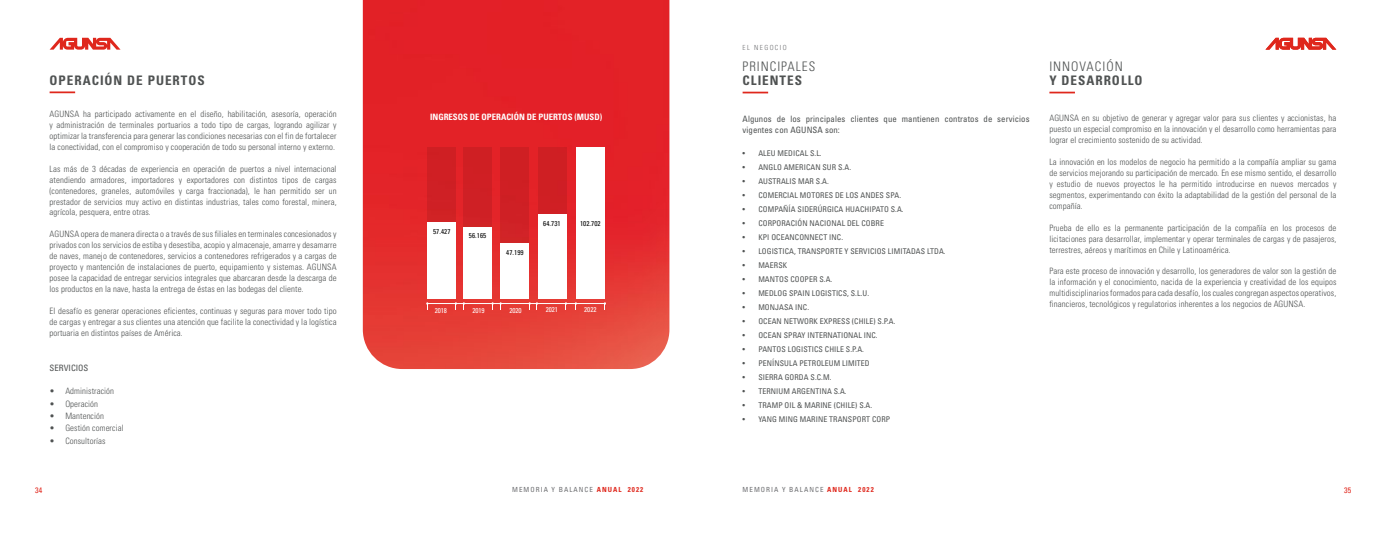
<style>
.page{position:relative;width:1386px;height:536px;background:#fff}
.page>*{position:absolute;margin:0;border:0;box-sizing:border-box;transform-origin:0 0}
.t1{font:700 condensed 13.12px "Univers";letter-spacing:.075em;color:#4f5252}
.t2{font:300 condensed 13.12px "Univers";letter-spacing:.075em;color:#4f5252}
.t3{font:300 condensed 8.75px/10.9px "Univers";letter-spacing:.01em;color:#4f5252;text-align:justify}
.t4{font:condensed 8.75px/10.9px "Univers";letter-spacing:.01em;color:#4f5252}
.t5{font:700 condensed 8.75px "Univers";color:#fff}
.t6{font:condensed 7.88px "Univers";letter-spacing:.01em;color:#4f5252}
.t7{font:condensed 7.88px "Univers";color:#e1261c}
.t8{font:condensed 7px "Univers";letter-spacing:.15em;color:#6d6e71}
.t9{font:condensed 7px "Univers";letter-spacing:.01em;color:#000}
.t10{font:condensed 7px "Univers";letter-spacing:-.01em;color:#fff}
.t11{font:300 condensed 7px "Univers";letter-spacing:.2em;color:#6d6e71}
.s1{font-weight:700;color:#df271c}
</style>
<div class="page">
<svg style="left:50px;top:38px;width:71px;height:12px"></svg>
<hr style="left:50px;top:91px;width:25px;height:2px;background:#df271c">
<img style="left:363px;top:0;width:306px;height:369px">
<svg style="left:1265px;top:38px;width:71px;height:12px"></svg>
<svg style="left:743px;top:92px;width:25px;height:1px"></svg>
<svg style="left:1049px;top:92px;width:26px;height:1px"></svg>
<div style="left:538px;top:147px;width:29px;height:151px;background:#cf1f23"></div>
<div style="left:427px;top:147px;width:29px;height:151px;background:#cf1f24"></div>
<div style="left:464px;top:147px;width:28px;height:151px;background:#cf1f24"></div>
<div style="left:500px;top:147px;width:28px;height:151px;background:#cf1f24"></div>
<div style="left:427px;top:222px;width:29px;height:76px;background:#fff"></div>
<div style="left:463px;top:227px;width:29px;height:71px;background:#fff"></div>
<div style="left:500px;top:243px;width:29px;height:55px;background:#fff"></div>
<div style="left:538px;top:214px;width:29px;height:84px;background:#fff"></div>
<div style="left:576px;top:147px;width:29px;height:151px;background:#fff"></div>
<svg style="left:463px;top:302px;width:2px;height:7px"></svg>
<svg style="left:491px;top:302px;width:3px;height:7px"></svg>
<svg style="left:500px;top:302px;width:2px;height:7px"></svg>
<svg style="left:575px;top:302px;width:2px;height:7px"></svg>
<svg style="left:565px;top:302px;width:2px;height:7px"></svg>
<svg style="left:604px;top:302px;width:2px;height:7px"></svg>
<svg style="left:455px;top:302px;width:2px;height:7px"></svg>
<svg style="left:426px;top:302px;width:2px;height:7px"></svg>
<svg style="left:529px;top:302px;width:9px;height:7px"></svg>
<hr style="left:427px;top:303px;width:178px;height:1px;background:#fff">
<h1 class="t1" style="left:50px;top:72px;width:157px">OPERACIÓN DE PUERTOS</h1>
<p class="t3" style="left:50px;top:108px;width:289px">AGUNSA ha participado activamente en el diseño, habilitación, asesoría, operación y administración de terminales portuarios a todo tipo de cargas, logrando agilizar y optimizar la transferencia para generar las condiciones necesarias con el fin de fortalecer la conectividad, con el compromiso y cooperación de todo su personal interno y externo.</p>
<p class="t3" style="left:50px;top:163px;width:289px">Las más de 3 décadas de experiencia en operación de puertos a nivel internacional atendiendo armadores, importadores y exportadores con distintos tipos de cargas (contenedores, graneles, automóviles y carga fraccionada), le han permitido ser un prestador de servicios muy activo en distintas industrias, tales como forestal, minera, agrícola, pesquera, entre otras.</p>
<p class="t3" style="left:50px;top:229px;width:288px">AGUNSA opera de manera directa o a través de sus filiales en terminales concesionados y privados con los servicios de estiba y desestiba, acopio y almacenaje, amarre y desamarre de naves, manejo de contenedores, servicios a contenedores refrigerados y a cargas de proyecto y mantención de instalaciones de puerto, equipamiento y sistemas. AGUNSA posee la capacidad de entregar servicios integrales que abarcaran desde la descarga de los productos en la nave, hasta la entrega de éstas en las bodegas del cliente.</p>
<p class="t3" style="left:50px;top:305px;width:289px">El desafío es generar operaciones eficientes, continuas y seguras para mover todo tipo de cargas y entregar a sus clientes una atención que facilite la conectividad y la logística portuaria en distintos países de América.</p>
<p class="t4" style="left:50px;top:362px;width:40px">SERVICIOS</p>
<p class="t3" style="left:50px;top:386px;width:66px">• Administración</p>
<p class="t3" style="left:50px;top:398px;width:50px">• Operación</p>
<p class="t3" style="left:50px;top:410px;width:56px">• Mantención</p>
<p class="t3" style="left:50px;top:422px;width:76px">• Gestión comercial</p>
<p class="t3" style="left:50px;top:435px;width:58px">• Consultorías</p>
<p class="t5" style="left:430px;top:111px;width:174px">INGRESOS DE OPERACIÓN DE PUERTOS (MUSD)</p>
<p class="t9" style="left:433px;top:227px;width:19px">57.427</p>
<p class="t9" style="left:469px;top:231px;width:19px">56.165</p>
<p class="t9" style="left:506px;top:247px;width:19px">47.199</p>
<p class="t9" style="left:543px;top:219px;width:19px">64.731</p>
<p class="t9" style="left:580px;top:219px;width:22px">102.702</p>
<p class="t10" style="left:435px;top:305px;width:14px">2018</p>
<p class="t10" style="left:472px;top:305px;width:14px">2019</p>
<p class="t10" style="left:509px;top:305px;width:14px">2020</p>
<p class="t10" style="left:546px;top:305px;width:14px">2021</p>
<p class="t10" style="left:584px;top:305px;width:14px">2022</p>
<p class="t11" style="left:743px;top:43px;width:46px">EL NEGOCIO</p>
<h1 class="t2" style="left:743px;top:58px;width:74px">PRINCIPALES</h1>
<h1 class="t1" style="left:743px;top:72px;width:61px">CLIENTES</h1>
<p class="t4" style="left:743px;top:113px;width:288px">Algunos de los principales clientes que mantienen contratos de servicios vigentes con AGUNSA son:</p>
<p class="t6" style="left:743px;top:148px;width:81px">• ALEU MEDICAL S.L.</p>
<p class="t6" style="left:743px;top:162px;width:110px">• ANGLO AMERICAN SUR S.A.</p>
<p class="t6" style="left:743px;top:176px;width:88px">• AUSTRALIS MAR S.A.</p>
<p class="t6" style="left:743px;top:190px;width:160px">• COMERCIAL MOTORES DE LOS ANDES SPA.</p>
<p class="t6" style="left:743px;top:204px;width:163px">• COMPAÑÍA SIDERÚRGICA HUACHIPATO S.A.</p>
<p class="t6" style="left:743px;top:218px;width:143px">• CORPORACIÓN NACIONAL DEL COBRE</p>
<p class="t6" style="left:743px;top:232px;width:102px">• KPI OCEANCONNECT INC.</p>
<p class="t6" style="left:743px;top:246px;width:205px">• LOGISTICA, TRANSPORTE Y SERVICIOS LIMITADAS LTDA.</p>
<p class="t6" style="left:743px;top:260px;width:46px">• MAERSK</p>
<p class="t6" style="left:743px;top:274px;width:91px">• MANTOS COOPER S.A.</p>
<p class="t6" style="left:743px;top:288px;width:128px">• MEDLOG SPAIN LOGISTICS, S.L.U.</p>
<p class="t6" style="left:743px;top:302px;width:68px">• MONJASA INC.</p>
<p class="t6" style="left:743px;top:316px;width:155px">• OCEAN NETWORK EXPRESS (CHILE) S.P.A.</p>
<p class="t6" style="left:743px;top:330px;width:137px">• OCEAN SPRAY INTERNATIONAL INC.</p>
<p class="t6" style="left:743px;top:344px;width:123px">• PANTOS LOGISTICS CHILE S.P.A.</p>
<p class="t6" style="left:743px;top:358px;width:129px">• PENÍNSULA PETROLEUM LIMITED</p>
<p class="t6" style="left:743px;top:372px;width:90px">• SIERRA GORDA S.C.M.</p>
<p class="t6" style="left:743px;top:386px;width:106px">• TERNIUM ARGENTINA S.A.</p>
<p class="t6" style="left:743px;top:400px;width:131px">• TRAMP OIL &amp; MARINE (CHILE) S.A.</p>
<p class="t6" style="left:743px;top:414px;width:149px">• YANG MING MARINE TRANSPORT CORP</p>
<h1 class="t2" style="left:1049px;top:58px;width:75px">INNOVACIÓN</h1>
<h1 class="t1" style="left:1049px;top:72px;width:95px">Y DESARROLLO</h1>
<p class="t3" style="left:1049px;top:113px;width:288px">AGUNSA en su objetivo de generar y agregar valor para sus clientes y accionistas, ha puesto un especial compromiso en la innovación y el desarrollo como herramientas para lograr el crecimiento sostenido de su actividad.</p>
<p class="t3" style="left:1049px;top:156px;width:289px">La innovación en los modelos de negocio ha permitido a la compañía ampliar su gama de servicios mejorando su participación de mercado. En ese mismo sentido, el desarrollo y estudio de nuevos proyectos le ha permitido introducirse en nuevos mercados y segmentos, experimentando con éxito la adaptabilidad de la gestión del personal de la compañía.</p>
<p class="t3" style="left:1049px;top:222px;width:289px">Prueba de ello es la permanente participación de la compañía en los procesos de licitaciones para desarrollar, implementar y operar terminales de cargas y de pasajeros, terrestres, aéreos y marítimos en Chile y Latinoamérica.</p>
<p class="t3" style="left:1049px;top:266px;width:289px">Para este proceso de innovación y desarrollo, los generadores de valor son la gestión de la información y el conocimiento, nacida de la experiencia y creatividad de los equipos multidisciplinarios formados para cada desafío, los cuales congregan aspectos operativos, financieros, tecnológicos y regulatorios inherentes a los negocios de AGUNSA.</p>
<p class="t7" style="left:35px;top:484px;width:8px">34</p>
<p class="t8" style="left:512px;top:485px;width:133px">MEMORIA Y BALANCE <span class="s1">ANUAL 2022</span></p>
<p class="t8" style="left:743px;top:485px;width:133px">MEMORIA Y BALANCE <span class="s1">ANUAL 2022</span></p>
<p class="t7" style="left:1344px;top:484px;width:8px">35</p>
</div>
